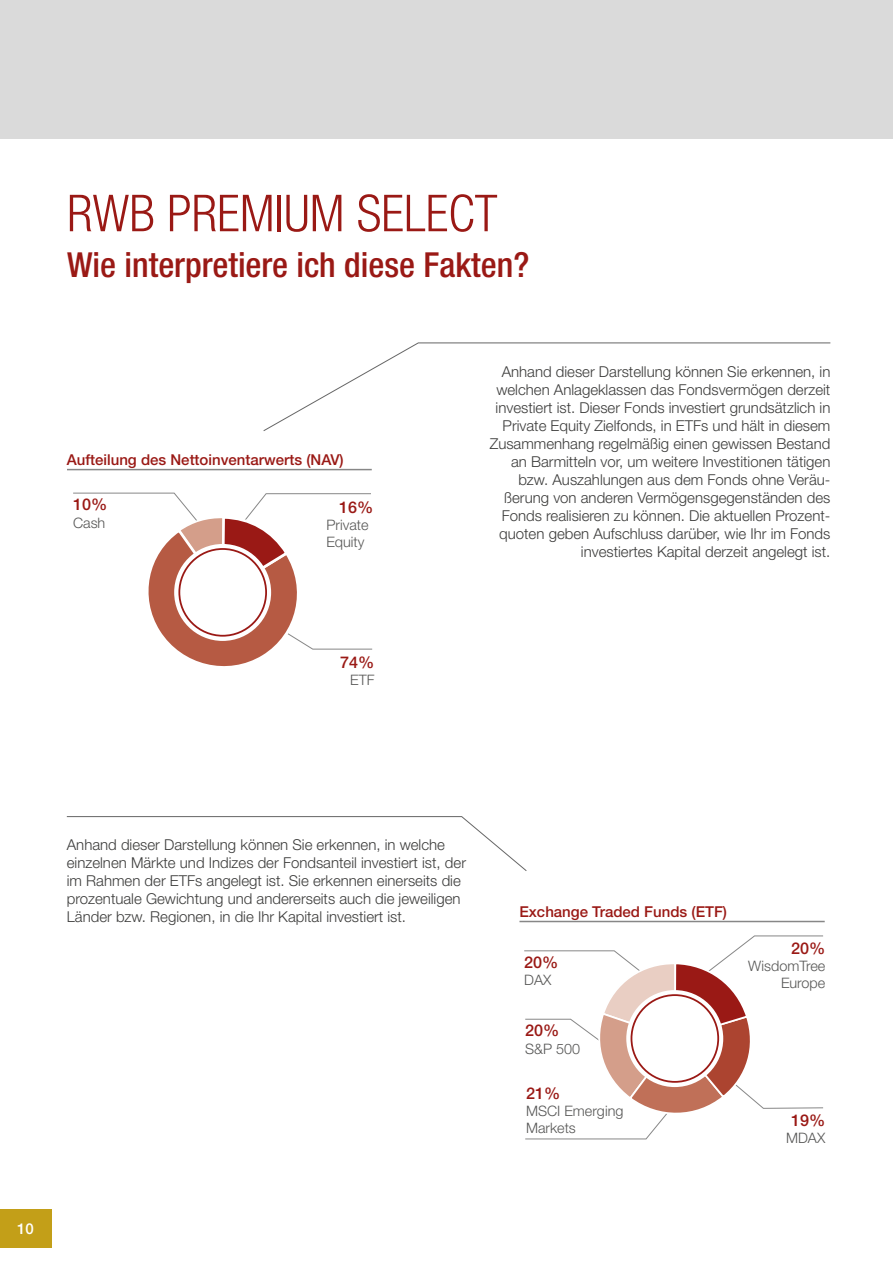
<style>
.page{position:relative;width:893px;height:1263px;background:#fff}
.page>*{position:absolute;margin:0;border:0;box-sizing:border-box;transform-origin:0 0}
.t1{font:300 condensed 51px "Helvetica Neue LT Pro";color:#9a1915}
.t2{font:500 condensed 34.5px "Helvetica Neue LT Pro";color:#9a1915}
.t3{font:500 16.2px "Helvetica Neue LT Pro";color:#9a1915}
.t4{font:300 15px/18px "Helvetica Neue LT Pro";color:#3c3c3b}
.t5{font:500 15px "Helvetica Neue LT Pro";color:#9a1915}
.t6{font:500 15px "Helvetica Neue LT Pro";color:#fff}
.t7{font:300 14.4px/17.2px "Helvetica Neue LT Pro";color:#575756}
</style>
<div class="page">
<div style="left:0;top:1210px;width:51px;height:38px;background:#c39f18"></div>
<svg style="left:66px;top:816px;width:461px;height:55px"></svg>
<svg style="left:263px;top:342px;width:568px;height:89px"></svg>
<hr style="left:67px;top:469px;width:305px;height:1px;background:#878787">
<svg style="left:73px;top:492px;width:300px;height:175px"></svg>
<svg style="left:174px;top:544px;width:97px;height:97px"></svg>
<div style="left:179px;top:549px;width:87px;height:87px;background:#fff;border-radius:50%"></div>
<div style="left:178px;top:548px;width:89px;height:89px;border:2px solid #9a1915;border-radius:50%"></div>
<hr style="left:519px;top:921px;width:306px;height:1px;background:#878787">
<svg style="left:524px;top:935px;width:299px;height:205px"></svg>
<svg style="left:626px;top:990px;width:97px;height:97px"></svg>
<div style="left:631px;top:995px;width:87px;height:87px;background:#fff;border-radius:50%"></div>
<div style="left:631px;top:994px;width:88px;height:89px;border:2px solid #9a1915;border-radius:50%"></div>
<div style="left:0;top:0;width:893px;height:138px;background:#dadada"></div>
<h1 class="t1" style="left:67px;top:184px;width:432px">RWB PREMIUM SELECT</h1>
<h2 class="t2" style="left:67px;top:245px;width:464px">Wie interpretiere ich diese Fakten?</h2>
<p class="t5" style="left:67px;top:450px;width:278px">Aufteilung des Nettoinventarwerts (NAV)</p>
<p class="t3" style="left:339px;top:497px;width:36px">16%</p>
<p class="t7" style="left:326px;top:516px;width:44px">Private<br>Equity</p>
<p class="t3" style="left:73px;top:495px;width:36px">10%</p>
<p class="t7" style="left:73px;top:514px;width:34px">Cash</p>
<p class="t3" style="left:340px;top:653px;width:36px">74%</p>
<p class="t7" style="left:350px;top:671px;width:26px">ETF</p>
<p class="t4" style="left:490px;top:363px;width:342px;text-align:right">Anhand dieser Darstellung können Sie erkennen, in welchen Anlageklassen das Fondsvermögen derzeit investiert ist. Dieser Fonds investiert grundsätzlich in Private Equity Zielfonds, in ETFs und hält in diesem Zusammenhang regelmäßig einen gewissen Bestand an Barmitteln vor, um weitere Investitionen tätigen bzw. Auszahlungen aus dem Fonds ohne Veräu&shy;ßerung von anderen Vermögensgegenständen des Fonds realisieren zu können. Die aktuellen Prozent&shy;quoten geben Aufschluss darüber, wie Ihr im Fonds investiertes Kapital derzeit angelegt ist.</p>
<p class="t4" style="left:67px;top:836px;width:401px">Anhand dieser Darstellung können Sie erkennen, in welche einzelnen Märkte und Indizes der Fondsanteil investiert ist, der im Rahmen der ETFs angelegt ist. Sie erkennen einerseits die prozentuale Gewichtung und andererseits auch die jeweiligen Länder bzw. Regionen, in die Ihr Kapital investiert ist.</p>
<p class="t6" style="left:17px;top:1220px;width:18px">10</p>
<p class="t5" style="left:519px;top:902px;width:209px">Exchange Traded Funds (ETF)</p>
<p class="t3" style="left:524px;top:953px;width:36px">20%</p>
<p class="t7" style="left:524px;top:971px;width:29px">DAX</p>
<p class="t3" style="left:525px;top:1021px;width:36px">20%</p>
<p class="t7" style="left:525px;top:1040px;width:56px">S&amp;P 500</p>
<p class="t3" style="left:791px;top:938px;width:36px">20%</p>
<p class="t7" style="left:748px;top:957px;width:79px;text-align:right">WisdomTree<br>Europe</p>
<p class="t3" style="left:526px;top:1083px;width:36px">21%</p>
<p class="t7" style="left:526px;top:1102px;width:99px">MSCI Emerging<br>Markets</p>
<p class="t3" style="left:791px;top:1110px;width:36px">19%</p>
<p class="t7" style="left:786px;top:1129px;width:41px">MDAX</p>
</div>
